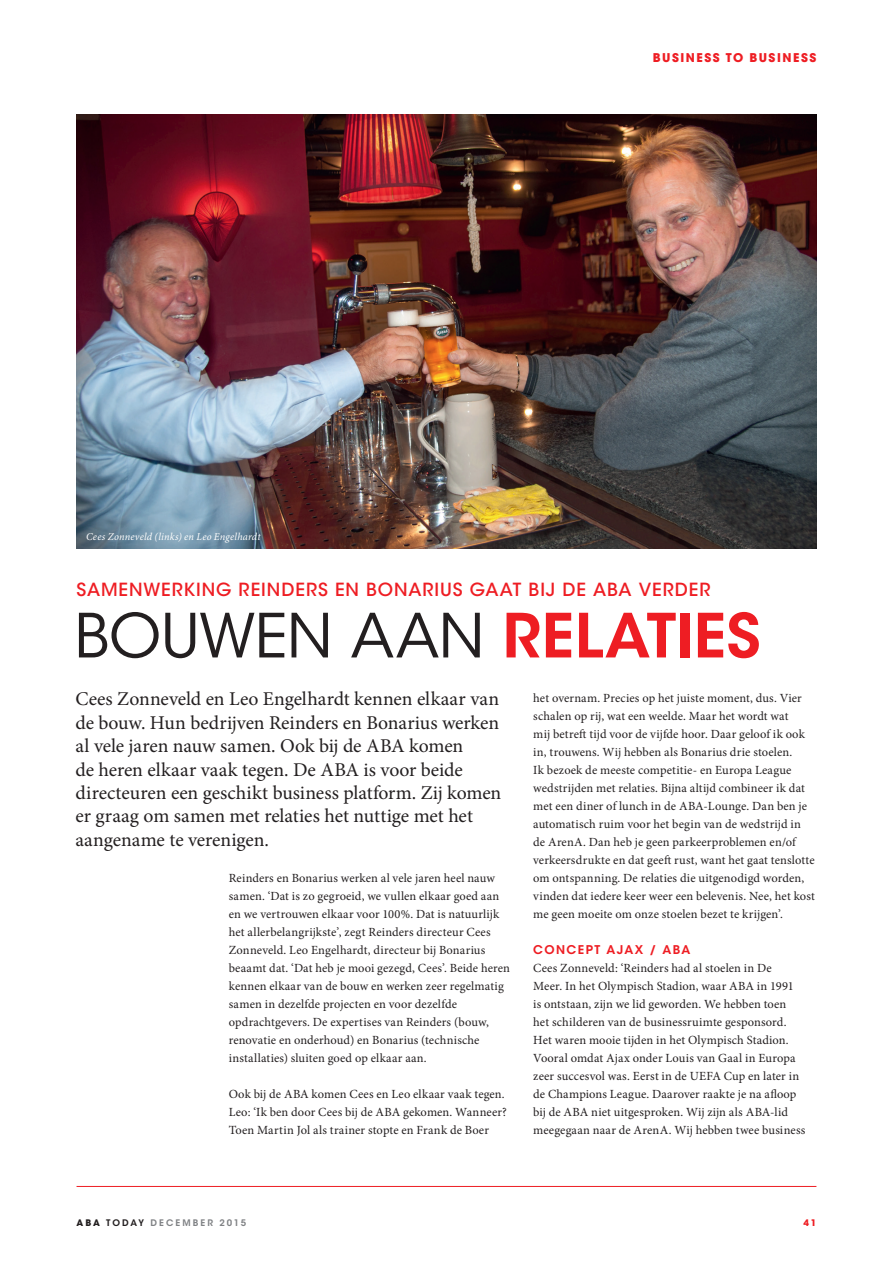
<style>
.page{position:relative;width:893px;height:1263px;background:#fff}
.page>*{position:absolute;margin:0;border:0;box-sizing:border-box;transform-origin:0 0}
.t1{font:60.45px "ITC Avant Garde Std";letter-spacing:-.005em;color:#231f20}
.t2{font:19.5px/23.4px "Minion Pro";letter-spacing:-.005em;color:#231f20}
.t3{font:500 18px "ITC Avant Garde Std";letter-spacing:.05em;color:#ee1d23}
.t4{font:12.45px/18px "Minion Pro";letter-spacing:.01em;color:#231f20}
.t5{font:700 12px "ITC Avant Garde Std";letter-spacing:.125em;color:#ee1d23}
.t6{font:600 12px "ITC Avant Garde Std";letter-spacing:.12em;color:#ee1d23}
.t7{font:italic 10.5px "Minion Pro";letter-spacing:.02em;color:#fff}
.t8{font:600 9px "ITC Avant Garde Std";letter-spacing:.23em;color:#808285}
.t9{font:700 9px "ITC Avant Garde Std";color:#ee1d23}
.s1{font-weight:600;color:#ee1d23}
.s2{font-weight:700;color:#231f20}
.s3{color:#231f20}
</style>
<div class="page">
<img style="left:77px;top:115px;width:739px;height:434px">
<hr style="left:77px;top:1186px;width:739px;height:1px;background:#ee1d23">
<p class="t7" style="left:86px;top:529px;width:176px">Cees Zonneveld (links) en Leo Engelhardt</p>
<p class="t5" style="left:653px;top:50px;width:165px">BUSINESS TO BUSINESS</p>
<h3 class="t3" style="left:77px;top:578px;width:635px">SAMENWERKING REINDERS EN BONARIUS GAAT BIJ DE ABA VERDER</h3>
<h1 class="t1" style="left:74px;top:599px;width:688px">BOUWEN AAN <span class="s1">RELATIES</span></h1>
<p class="t2" style="left:75px;top:687px;width:427px">Cees Zonneveld en Leo Engelhardt kennen elkaar van de bouw. Hun bedrijven Reinders en Bonarius werken al vele jaren nauw samen. Ook bij de ABA komen<br>de heren elkaar vaak tegen. De ABA is voor beide directeuren een geschikt business platform. Zij komen er graag om samen met relaties het nuttige met het aangename te verenigen.</p>
<p class="t4" style="left:533px;top:689px;width:283px">het overnam. Precies op het juiste moment, dus. Vier schalen op rij, wat een weelde. Maar het wordt wat<br>mij betreft tijd voor de vijfde hoor. Daar geloof ik ook in, trouwens. Wij hebben als Bonarius drie stoelen.<br>Ik bezoek de meeste competitie- en Europa League wedstrijden met relaties. Bijna altijd combineer ik dat met een diner of lunch in de ABA-Lounge. Dan ben je automatisch ruim voor het begin van de wedstrijd in de ArenA. Dan heb je geen parkeerproblemen en/of verkeersdrukte en dat geeft rust, want het gaat tenslotte om ontspanning. De relaties die uitgenodigd worden, vinden dat iedere keer weer een belevenis. Nee, het kost me geen moeite om onze stoelen bezet te krijgen’.</p>
<p class="t6" style="left:533px;top:942px;width:158px">CONCEPT AJAX / ABA</p>
<p class="t4" style="left:533px;top:959px;width:274px">Cees Zonneveld: ‘Reinders had al stoelen in De<br>Meer. In het Olympisch Stadion, waar ABA in 1991<br>is ontstaan, zijn we lid geworden. We hebben toen<br>het schilderen van de businessruimte gesponsord.<br>Het waren mooie tijden in het Olympisch Stadion.<br>Vooral omdat Ajax onder Louis van Gaal in Europa zeer succesvol was. Eerst in de UEFA Cup en later in de Champions League. Daarover raakte je na afloop bij de ABA niet uitgesproken. Wij zijn als ABA-lid meegegaan naar de ArenA. Wij hebben twee business</p>
<p class="t4" style="left:229px;top:869px;width:283px">Reinders en Bonarius werken al vele jaren heel nauw samen. ‘Dat is zo gegroeid, we vullen elkaar goed aan en we vertrouwen elkaar voor 100%. Dat is natuurlijk het allerbelangrijkste’, zegt Reinders directeur Cees Zonneveld. Leo Engelhardt, directeur bij Bonarius beaamt dat. ‘Dat heb je mooi gezegd, Cees’. Beide heren kennen elkaar van de bouw en werken zeer regelmatig samen in dezelfde projecten en voor dezelfde opdrachtgevers. De expertises van Reinders (bouw, renovatie en onderhoud) en Bonarius (technische installaties) sluiten goed op elkaar aan.</p>
<p class="t4" style="left:229px;top:1085px;width:279px">Ook bij de ABA komen Cees en Leo elkaar vaak tegen.<br>Leo: ‘Ik ben door Cees bij de ABA gekomen. Wanneer?<br>Toen Martin Jol als trainer stopte en Frank de Boer</p>
<p class="t8" style="left:77px;top:1217px;width:171px"><span class="s2">ABA</span> <span class="s3">TODAY</span> DECEMBER 2015</p>
<p class="t9" style="left:804px;top:1217px;width:14px">41</p>
</div>
